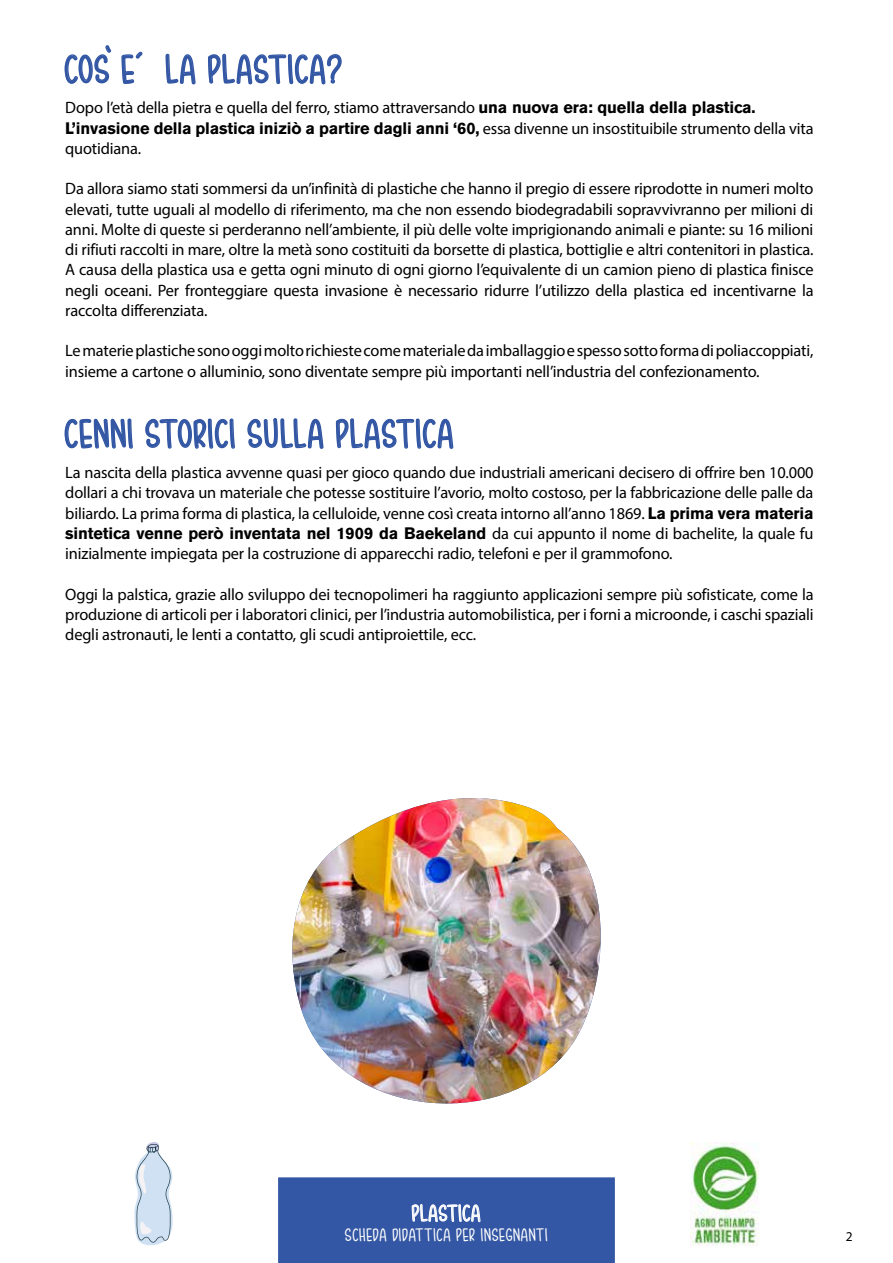
<style>
.page{position:relative;width:893px;height:1263px;background:#fff}
.page>*{position:absolute;margin:0;border:0;box-sizing:border-box;transform-origin:0 0}
.t1{font:36px "Happy Ending";letter-spacing:.05em;color:#3357a4}
.t2{font:21px "Happy Ending";letter-spacing:.05em;color:#fff}
.t3{font:16.5px/20.2px "Myriad Pro";letter-spacing:-.01em;color:#000;text-align:justify}
.t4{font:700 16.5px "Akzidenz Grotesk BE";letter-spacing:-.01em;color:#000}
.t5{font:16.5px "Happy Ending";letter-spacing:.05em;color:#fff}
.t6{font:13.5px "Myriad Pro";color:#000}
.s1{font-family:"Akzidenz Grotesk BE";font-weight:700}
.s2{font-family:"Myriad Pro";font-weight:400}
</style>
<div class="page">
<img style="left:690px;top:1142px;width:69px;height:104px">
<div style="left:278px;top:1177px;width:337px;height:86px;background:#3357a4"></div>
<svg style="left:134px;top:1142px;width:39px;height:104px"></svg>
<svg style="left:121px;top:51px;width:22px;height:33px"></svg>
<svg style="left:165px;top:53px;width:31px;height:32px"></svg>
<svg style="left:208px;top:53px;width:134px;height:32px"></svg>
<svg style="left:64px;top:418px;width:69px;height:31px"></svg>
<svg style="left:145px;top:418px;width:90px;height:31px"></svg>
<svg style="left:247px;top:418px;width:77px;height:31px"></svg>
<svg style="left:335px;top:418px;width:119px;height:31px"></svg>
<img style="left:292px;top:798px;width:309px;height:306px">
<svg style="left:64px;top:45px;width:48px;height:39px"></svg>
<h1 class="t1" style="left:65px;top:52px;width:278px">COS E'È LA PLASTICA?</h1>
<p class="t3" style="left:65px;top:98px;width:692px">Dopo l’età della pietra e quella del ferro, stiamo attraversando <span class="s1">una nuova era: quella della plastica.</span></p>
<p class="t4" style="left:65px;top:118px;width:750px">L’invasione della plastica iniziò a partire dagli anni ‘60, <span class="s2">essa divenne un insostituibile strumento della vita</span></p>
<p class="t3" style="left:65px;top:138px;width:77px">quotidiana.</p>
<p class="t3" style="left:65px;top:179px;width:750px">Da allora siamo stati sommersi da un’infinità di plastiche che hanno il pregio di essere riprodotte in numeri molto elevati, tutte uguali al modello di riferimento, ma che non essendo biodegradabili sopravvivranno per milioni di anni. Molte di queste si perderanno nell’ambiente, il più delle volte imprigionando animali e piante: su 16 milioni di rifiuti raccolti in mare, oltre la metà sono costituiti da borsette di plastica, bottiglie e altri contenitori in plastica.<br>A causa della plastica usa e getta ogni minuto di ogni giorno l’equivalente di un camion pieno di plastica finisce negli oceani. Per fronteggiare questa invasione è necessario ridurre l’utilizzo della plastica ed incentivarne la raccolta differenziata.</p>
<p class="t3" style="left:65px;top:341px;width:750px">Le materie plastiche sono oggi molto richieste come materiale da imballaggio e spesso sotto forma di poliaccoppiati, insieme a cartone o alluminio, sono diventate sempre più importanti nell’industria del confezionamento.</p>
<h1 class="t1" style="left:65px;top:417px;width:390px">CENNI STORICI SULLA PLASTICA</h1>
<p class="t3" style="left:65px;top:462px;width:750px">La nascita della plastica avvenne quasi per gioco quando due industriali americani decisero di offrire ben 10.000 dollari a chi trovava un materiale che potesse sostituire l’avorio, molto costoso, per la fabbricazione delle palle da biliardo. La prima forma di plastica, la celluloide, venne così creata intorno all’anno 1869. <span class="s1">La prima vera materia</span></p>
<p class="t4" style="left:65px;top:523px;width:750px">sintetica venne però inventata nel 1909 da Baekeland <span class="s2">da cui appunto il nome di bachelite, la quale fu</span></p>
<p class="t3" style="left:65px;top:543px;width:609px">inizialmente impiegata per la costruzione di apparecchi radio, telefoni e per il grammofono.</p>
<p class="t3" style="left:65px;top:584px;width:750px">Oggi la palstica, grazie allo sviluppo dei tecnopolimeri ha raggiunto applicazioni sempre più sofisticate, come la produzione di articoli per i laboratori clinici, per l’industria automobilistica, per i forni a microonde, i caschi spaziali degli astronauti, le lenti a contatto, gli scudi antiproiettile, ecc.</p>
<p class="t2" style="left:412px;top:1203px;width:70px">PLASTICA</p>
<p class="t5" style="left:345px;top:1226px;width:204px">SCHEDA DIDATTICA PER INSEGNANTI</p>
<p class="t6" style="left:846px;top:1228px;width:8px">2</p>
</div>
